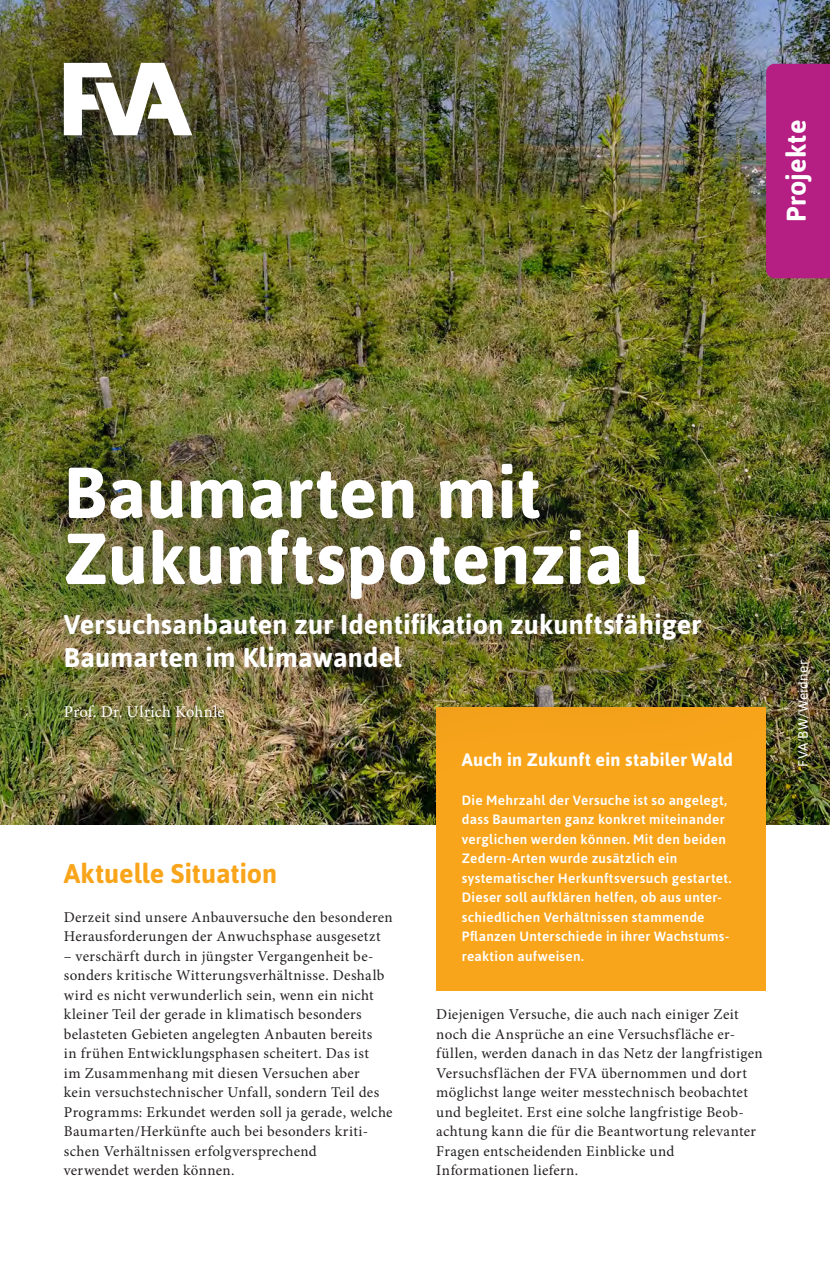
<style>
.page{position:relative;width:830px;height:1263px;background:#fff}
.page>*{position:absolute;margin:0;border:0;box-sizing:border-box;transform-origin:0 0}
.t1{font:700 72px/66px "Asap";color:#fff}
.t2{font:700 27px/33px "Asap";letter-spacing:.01em;color:#fff}
.t3{font:700 27px "Asap";color:#f9a51b}
.t4{font:700 18px "Asap";letter-spacing:.015em;color:#fff}
.t5{font:16.5px "Minion Pro";letter-spacing:.01em;color:#fff}
.t6{font:15px/19.5px "Minion Pro";letter-spacing:.02em;color:#231f20}
.t7{font:500 13.5px/19.5px "Asap";letter-spacing:.02em;color:#fff}
.t8{font:13.5px "Asap";letter-spacing:.025em;color:#fff}
</style>
<div class="page">
<img style="left:0;top:0;width:829px;height:824px">
<div style="left:765px;top:64px;width:64px;height:214px;background:#b51e83"></div>
<img style="left:0;top:0;width:298px;height:249px">
<svg style="left:64px;top:63px;width:128px;height:72px"></svg>
<div style="left:436px;top:707px;width:329px;height:284px;background:#f9a51b"></div>
<img style="left:0;top:357px;width:796px;height:470px">
<hr style="left:829px;top:922px;width:1px;height:341px;background:#fcf7d6">
<hr style="left:829px;top:0;width:1px;height:376px;background:#81c4e2">
<h2 class="t2" style="left:778px;top:222px;width:104px;rotate:-90deg">Projekte</h2>
<h1 class="t1" style="left:64px;top:457px;width:582px">Baumarten mit<br>Zukunftspotenzial</h1>
<p class="t2" style="left:64px;top:607px;width:638px">Versuchsanbauten zur Identifikation zukunftsfähiger<br>Baumarten im Klimawandel</p>
<p class="t5" style="left:64px;top:701px;width:162px">Prof. Dr. Ulrich Kohnle</p>
<h2 class="t3" style="left:64px;top:855px;width:215px">Aktuelle Situation</h2>
<p class="t6" style="left:64px;top:907px;width:330px">Derzeit sind unsere Anbauversuche den besonderen<br>Herausforderungen der Anwuchsphase ausgesetzt</p>
<p class="t6" style="left:64px;top:946px;width:330px">– verschärft durch in jüngster Vergangenheit be&shy;sonders kritische Witterungsverhältnisse. Deshalb wird es nicht verwunderlich sein, wenn ein nicht kleiner Teil der gerade in klimatisch besonders belasteten Gebieten angelegten Anbauten bereits<br>in frühen Entwicklungsphasen scheitert. Das ist<br>im Zusammenhang mit diesen Versuchen aber<br>kein versuchstechnischer Unfall, sondern Teil des Programms: Erkundet werden soll ja gerade, welche Baumarten/Herkünfte auch bei besonders kriti&shy;schen Verhältnissen erfolgversprechend<br>verwendet werden können.</p>
<h3 class="t4" style="left:461px;top:747px;width:273px">Auch in Zukunft ein stabiler Wald</h3>
<p class="t7" style="left:461px;top:790px;width:271px">Die Mehrzahl der Versuche ist so angelegt, dass Baumarten ganz konkret miteinander verglichen werden können. Mit den beiden Zedern-Arten wurde zusätzlich ein systematischer Herkunftsversuch gestartet.<br>Dieser soll aufklären helfen, ob aus unter&shy;schiedlichen Verhältnissen stammende Pflanzen Unterschiede in ihrer Wachstums&shy;reaktion aufweisen.</p>
<p class="t6" style="left:436px;top:1005px;width:328px">Diejenigen Versuche, die auch nach einiger Zeit noch die Ansprüche an eine Versuchsfläche er&shy;füllen, werden danach in das Netz der langfristigen Versuchsflächen der FVA übernommen und dort möglichst lange weiter messtechnisch beobachtet und begleitet. Erst eine solche langfristige Beob&shy;achtung kann die für die Beantwortung relevanter Fragen entscheidenden Einblicke und Informationen liefern.</p>
<p class="t8" style="left:793px;top:767px;width:108px;rotate:-90deg">FVA BW/Weidner</p>
</div>
